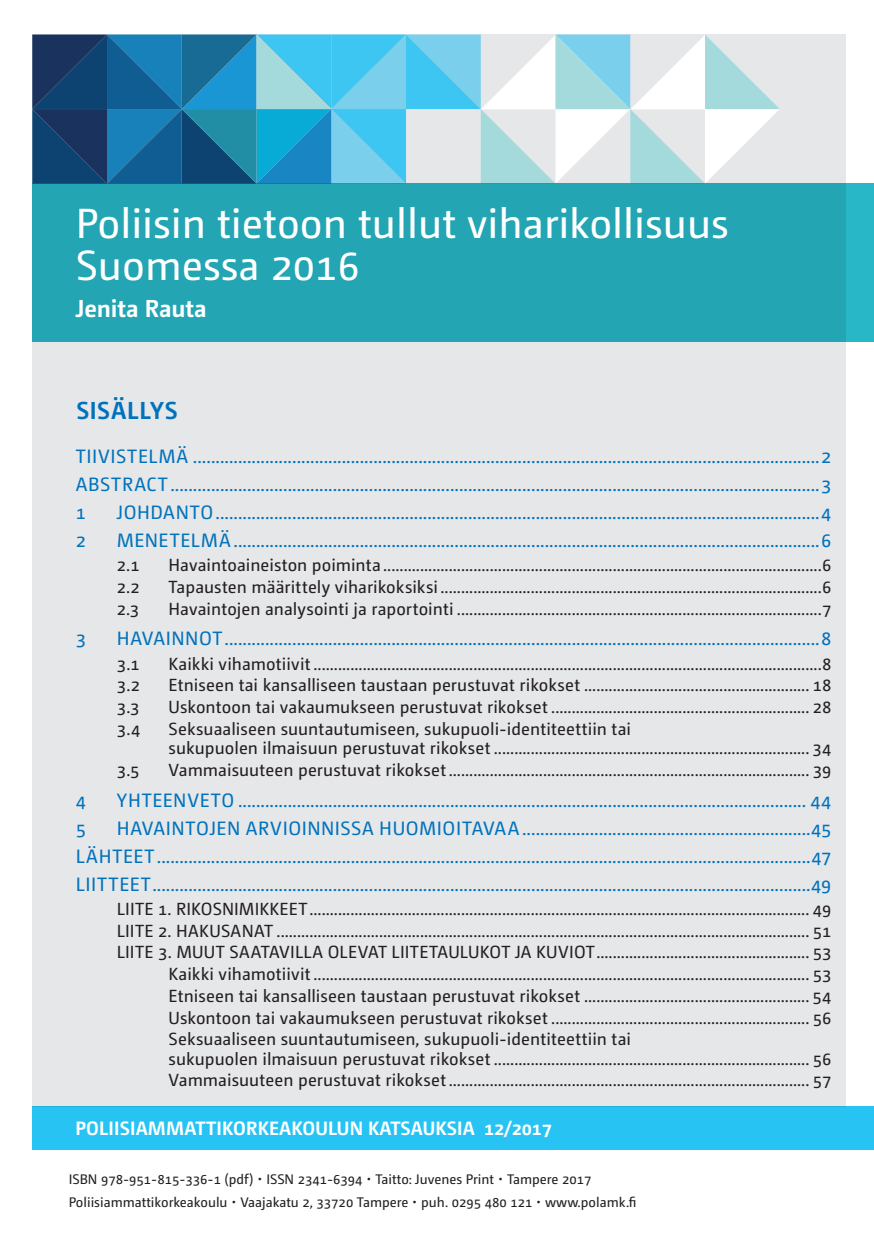
<style>
.page{position:relative;width:874px;height:1241px;background:#fff}
.page>*{position:absolute;margin:0;border:0;box-sizing:border-box;transform-origin:0 0}
.t1{font:42px/42px "Camingo Dos";color:#fff}
.t2{font:700 24.5px "Camingo Dos";letter-spacing:-.005em;color:#fff}
.katsauksia_alaotsikk{font:700 24.5px "Camingo Dos";letter-spacing:.03em;color:#0072bc}
.katsaus_tiivstelma{font:19.25px "Camingo Dos";letter-spacing:.03em;color:#0072bc}
.t3{font:700 19.25px "Camingo Dos";letter-spacing:.01em;color:#fff}
.sislu_1__Tiina{font:17.5px/19.2px "Camingo Dos";letter-spacing:.01em;color:#231f20}
.t4{font:13.83px "Camingo Dos";color:#231f20}
</style>
<div class="page">
<div style="left:32px;top:34px;width:813px;height:1072px;background:#e6e7e9"></div>
<svg style="left:32px;top:35px;width:747px;height:148px"></svg>
<div style="left:32px;top:183px;width:841px;height:159px;background:#23a5b4"></div>
<div style="left:32px;top:1106px;width:841px;height:43px;background:#27c4f3"></div>
<p class="t1" style="left:76px;top:202px;width:654px">Poliisin tietoon tullut viharikollisuus<br>Suomessa 2016</p>
<p class="t2" style="left:76px;top:293px;width:132px">Jenita Rauta</p>
<p class="katsauksia_alaotsikk" style="left:76px;top:395px;width:103px">SISÄLLYS</p>
<p class="katsaus_tiivstelma" style="left:76px;top:445px;width:756px">TIIVISTELMÄ ...........................................................................................................................................2</p>
<p class="katsaus_tiivstelma" style="left:76px;top:473px;width:756px">ABSTRACT................................................................................................................................................3</p>
<p class="katsaus_tiivstelma" style="left:76px;top:501px;width:12px">1</p>
<p class="katsaus_tiivstelma" style="left:117px;top:501px;width:715px">JOHDANTO......................................................................................................................................4</p>
<p class="katsaus_tiivstelma" style="left:76px;top:529px;width:12px">2</p>
<p class="katsaus_tiivstelma" style="left:117px;top:529px;width:715px">MENETELMÄ..................................................................................................................................6</p>
<p class="sislu_1__Tiina" style="left:117px;top:555px;width:24px">2.1</p>
<p class="sislu_1__Tiina" style="left:168px;top:555px;width:664px">Havaintoaineiston poiminta ...........................................................................................................6</p>
<p class="sislu_1__Tiina" style="left:117px;top:577px;width:25px">2.2</p>
<p class="sislu_1__Tiina" style="left:168px;top:577px;width:664px">Tapausten määrittely viharikoksiksi .............................................................................................6</p>
<p class="sislu_1__Tiina" style="left:117px;top:599px;width:24px">2.3</p>
<p class="sislu_1__Tiina" style="left:168px;top:599px;width:664px">Havaintojen analysointi ja raportointi .........................................................................................7</p>
<p class="katsaus_tiivstelma" style="left:76px;top:627px;width:12px">3</p>
<p class="katsaus_tiivstelma" style="left:117px;top:627px;width:715px">HAVAINNOT....................................................................................................................................8</p>
<p class="sislu_1__Tiina" style="left:117px;top:653px;width:25px">3.1</p>
<p class="sislu_1__Tiina" style="left:168px;top:653px;width:664px">Kaikki vihamotiivit ............................................................................................................................8</p>
<p class="sislu_1__Tiina" style="left:117px;top:675px;width:25px">3.2</p>
<p class="sislu_1__Tiina" style="left:168px;top:675px;width:664px">Etniseen tai kansalliseen taustaan perustuvat rikokset ....................................................... 18</p>
<p class="sislu_1__Tiina" style="left:117px;top:697px;width:24px">3.3</p>
<p class="sislu_1__Tiina" style="left:168px;top:697px;width:664px">Uskontoon tai vakaumukseen perustuvat rikokset ............................................................... 28</p>
<p class="sislu_1__Tiina" style="left:117px;top:719px;width:25px">3.4</p>
<p class="sislu_1__Tiina" style="left:168px;top:719px;width:664px">Seksuaaliseen suuntautumiseen, sukupuoli-identiteettiin tai<br>sukupuolen ilmaisuun perustuvat rikokset ............................................................................. 34</p>
<p class="sislu_1__Tiina" style="left:117px;top:760px;width:24px">3.5</p>
<p class="sislu_1__Tiina" style="left:168px;top:760px;width:664px">Vammaisuuteen perustuvat rikokset........................................................................................ 39</p>
<p class="katsaus_tiivstelma" style="left:76px;top:788px;width:12px">4</p>
<p class="katsaus_tiivstelma" style="left:117px;top:788px;width:715px">YHTEENVETO .............................................................................................................................. 44</p>
<p class="katsaus_tiivstelma" style="left:76px;top:816px;width:12px">5</p>
<p class="katsaus_tiivstelma" style="left:117px;top:816px;width:715px">HAVAINTOJEN ARVIOINNISSA HUOMIOITAVAA................................................................45</p>
<p class="katsaus_tiivstelma" style="left:76px;top:844px;width:756px">LÄHTEET.................................................................................................................................................47</p>
<p class="katsaus_tiivstelma" style="left:76px;top:872px;width:756px">LIITTEET..................................................................................................................................................49</p>
<p class="sislu_1__Tiina" style="left:117px;top:899px;width:715px">LIITE 1. RIKOSNIMIKKEET.......................................................................................................................... 49</p>
<p class="sislu_1__Tiina" style="left:117px;top:920px;width:715px">LIITE 2. HAKUSANAT .................................................................................................................................. 51</p>
<p class="sislu_1__Tiina" style="left:117px;top:942px;width:715px">LIITE 3. MUUT SAATAVILLA OLEVAT LIITETAULUKOT JA KUVIOT.................................................... 53</p>
<p class="sislu_1__Tiina" style="left:168px;top:964px;width:664px">Kaikki vihamotiivit ......................................................................................................................... 53</p>
<p class="sislu_1__Tiina" style="left:168px;top:985px;width:664px">Etniseen tai kansalliseen taustaan perustuvat rikokset ....................................................... 54</p>
<p class="sislu_1__Tiina" style="left:168px;top:1007px;width:664px">Uskontoon tai vakaumukseen perustuvat rikokset ............................................................... 56</p>
<p class="sislu_1__Tiina" style="left:168px;top:1029px;width:664px">Seksuaaliseen suuntautumiseen, sukupuoli-identiteettiin tai<br>sukupuolen ilmaisuun perustuvat rikokset ............................................................................. 56</p>
<p class="sislu_1__Tiina" style="left:168px;top:1070px;width:664px">Vammaisuuteen perustuvat rikokset........................................................................................ 57</p>
<p class="t3" style="left:75px;top:1116px;width:477px">POLIISIAMMATTIKORKEAKOULUN KATSAUKSIA 12/2017</p>
<p class="t4" style="left:69px;top:1170px;width:524px">ISBN 978-951-815-336-1 (pdf) • ISSN 2341-6394 • Taitto: Juvenes Print • Tampere 2017</p>
<p class="t4" style="left:69px;top:1193px;width:569px">Poliisiammattikorkeakoulu • Vaajakatu 2, 33720 Tampere • puh. 0295 480 121 • www.polamk.fi</p>
</div>
